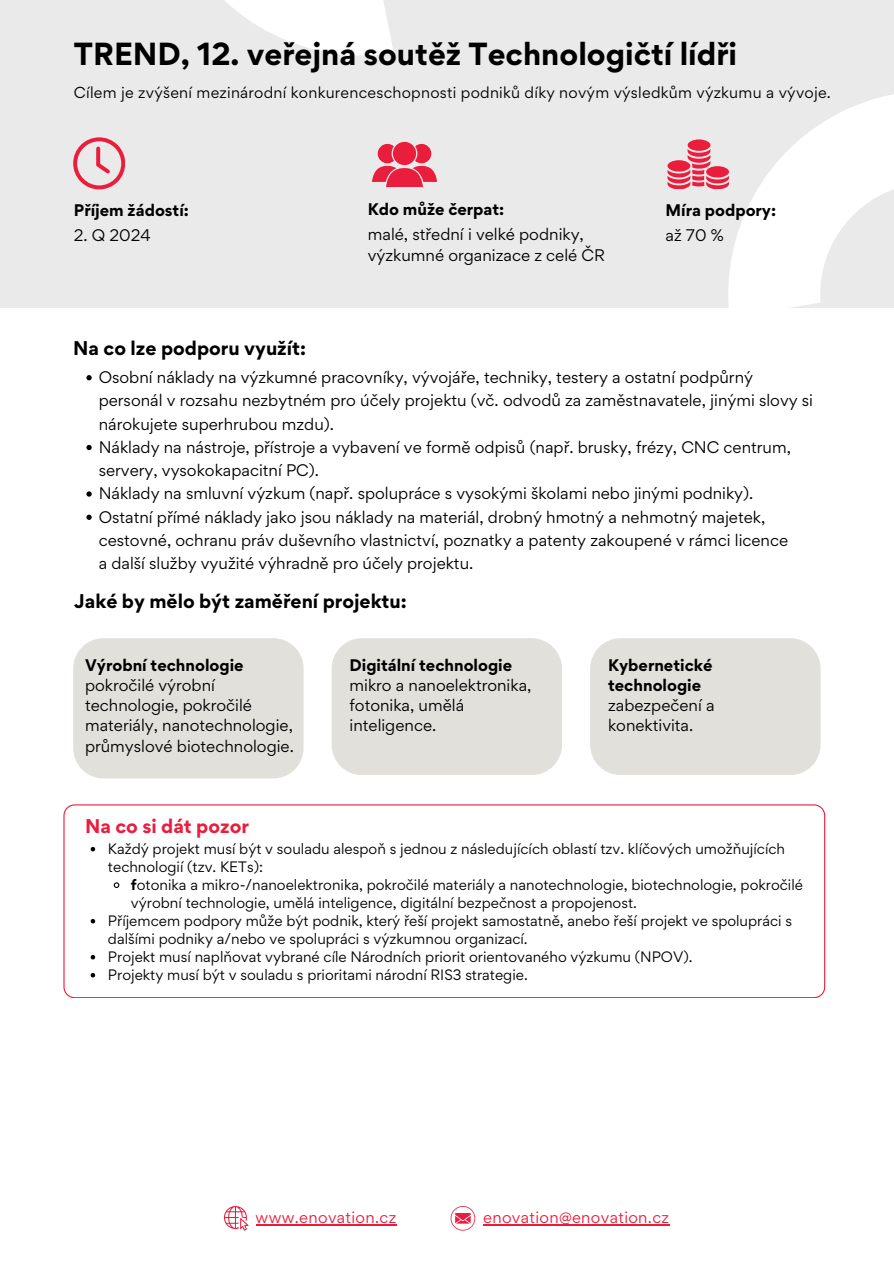
<style>
.page{position:relative;width:894px;height:1264px;background:#fff}
.page>*{position:absolute;margin:0;border:0;box-sizing:border-box;transform-origin:0 0}
.t1{font:700 28.5px "Gordita";color:#000}
.t2{font:700 17.7px "Gordita";color:#000}
.t3{font:700 17.7px "Gordita";color:#ea1d3c}
.t4{font:15px/20.2px "Gordita";color:#000}
.t5{font:700 15px "Gordita";color:#000}
.t6{font:14.7px "Gordita";letter-spacing:.02em;color:#ea1d3c}
.t7{font:14.25px "Gordita";letter-spacing:.015em;color:#000}
.t8{font:13.5px/18px "Gordita";color:#000}
.s1{font-weight:700}
</style>
<div class="page">
<div style="left:0;top:0;width:893px;height:308px;background:#eaeaea"></div>
<svg style="left:372px;top:144px;width:65px;height:43px"></svg>
<div style="left:393px;top:142px;width:23px;height:23px;background:#ea1d3c;border-radius:50%"></div>
<svg style="left:73px;top:137px;width:52px;height:52px"></svg>
<svg style="left:86px;top:375px;width:6px;height:5px"></svg>
<svg style="left:86px;top:445px;width:6px;height:5px"></svg>
<svg style="left:86px;top:491px;width:6px;height:5px"></svg>
<svg style="left:86px;top:514px;width:6px;height:6px"></svg>
<svg style="left:225px;top:0;width:169px;height:56px"></svg>
<svg style="left:667px;top:94px;width:226px;height:214px"></svg>
<svg style="left:63px;top:804px;width:762px;height:193px"></svg>
<svg style="left:91px;top:846px;width:4px;height:5px"></svg>
<svg style="left:113px;top:881px;width:7px;height:7px"></svg>
<svg style="left:91px;top:918px;width:4px;height:5px"></svg>
<svg style="left:91px;top:954px;width:4px;height:5px"></svg>
<svg style="left:91px;top:972px;width:4px;height:5px"></svg>
<div style="left:73px;top:638px;width:230px;height:140px;background:#e1e0db;border-radius:30px"></div>
<div style="left:331px;top:638px;width:231px;height:137px;background:#e1e0db;border-radius:30px"></div>
<div style="left:590px;top:638px;width:230px;height:137px;background:#e1e0db;border-radius:30px"></div>
<svg style="left:224px;top:1206px;width:24px;height:24px"></svg>
<svg style="left:450px;top:1206px;width:25px;height:24px"></svg>
<hr style="left:255px;top:1223px;width:141px;height:1px;background:#ea1d3c">
<hr style="left:483px;top:1223px;width:186px;height:1px;background:#ea1d3c">
<p class="t1" style="left:74px;top:35px;width:664px">TREND, 12. veřejná soutěž Technologičtí lídři</p>
<p class="t7" style="left:74px;top:83px;width:758px">Cílem je zvýšení mezinárodní konkurenceschopnosti podniků díky novým výsledkům výzkumu a vývoje.</p>
<p class="t5" style="left:74px;top:200px;width:116px">Příjem žádostí:</p>
<p class="t4" style="left:74px;top:225px;width:78px">2. Q 2024</p>
<h2 class="t5" style="left:368px;top:199px;width:138px">Kdo může čerpat:</h2>
<p class="t4" style="left:368px;top:223px;width:238px;line-height:21px">malé, střední i velké podniky, výzkumné organizace z celé ČR</p>
<h2 class="t5" style="left:665px;top:200px;width:112px">Míra podpory:</h2>
<p class="t4" style="left:665px;top:225px;width:60px">až 70 %</p>
<h1 class="t2" style="left:73px;top:336px;width:234px">Na co lze podporu využít:</h1>
<h5 class="t4" style="left:99px;top:365px;width:715px;line-height:23.2px">Osobní náklady na výzkumné pracovníky, vývojáře, techniky, testery a ostatní podpůrný personál v rozsahu nezbytném pro účely projektu (vč. odvodů za zaměstnavatele, jinými slovy si nárokujete superhrubou mzdu).</h5>
<p class="t4" style="left:99px;top:435px;width:693px;line-height:23.2px">Náklady na nástroje, přístroje a vybavení ve formě odpisů (např. brusky, frézy, CNC centrum, servery, vysokokapacitní PC).</p>
<h4 class="t4" style="left:99px;top:483px;width:656px">Náklady na smluvní výzkum (např. spolupráce s vysokými školami nebo jinými podniky).</h4>
<h3 class="t4" style="left:99px;top:505px;width:690px;line-height:23.2px">Ostatní přímé náklady jako jsou náklady na materiál, drobný hmotný a nehmotný majetek, cestovné, ochranu práv duševního vlastnictví, poznatky a patenty zakoupené v rámci licence a další služby využité výhradně pro účely projektu.</h3>
<p class="t2" style="left:74px;top:588px;width:334px">Jaké by mělo být zaměření projektu:</p>
<h2 class="t4" style="left:85px;top:654px;width:210px"><span class="s1">Výrobní technologie </span>pokročilé výrobní technologie, pokročilé materiály, nanotechnologie, průmyslové biotechnologie.</h2>
<p class="t4" style="left:349px;top:654px;width:183px"><span class="s1">Digitální technologie </span>mikro a nanoelektronika, fotonika, umělá inteligence.</p>
<p class="t4" style="left:608px;top:654px;width:108px"><span class="s1">Kybernetické technologie </span>zabezpečení a konektivita.</p>
<p class="t3" style="left:85px;top:814px;width:165px">Na co si dát pozor</p>
<p class="t8" style="left:108px;top:839px;width:678px">Každý projekt musí být v souladu alespoň s jednou z následujících oblastí tzv. klíčových umožňujících technologií (tzv. KETs):</p>
<h4 class="t8" style="left:131px;top:875px;width:673px"><span class="s1">f</span>otonika a mikro-/nanoelektronika, pokročilé materiály a nanotechnologie, biotechnologie, pokročilé výrobní technologie, umělá inteligence, digitální bezpečnost a propojenost.</h4>
<h5 class="t8" style="left:108px;top:911px;width:685px">Příjemcem podpory může být podnik, který řeší projekt samostatně, anebo řeší projekt ve spolupráci s dalšími podniky a/nebo ve spolupráci s výzkumnou organizací.</h5>
<h4 class="t8" style="left:108px;top:947px;width:586px">Projekt musí naplňovat vybrané cíle Národních priorit orientovaného výzkumu (NPOV).</h4>
<p class="t8" style="left:108px;top:965px;width:421px">Projekty musí být v souladu s prioritami národní RIS3 strategie.</p>
<p class="t6" style="left:255px;top:1207px;width:142px">www.enovation.cz</p>
<p class="t6" style="left:483px;top:1207px;width:187px">enovation@enovation.cz</p>
</div>
